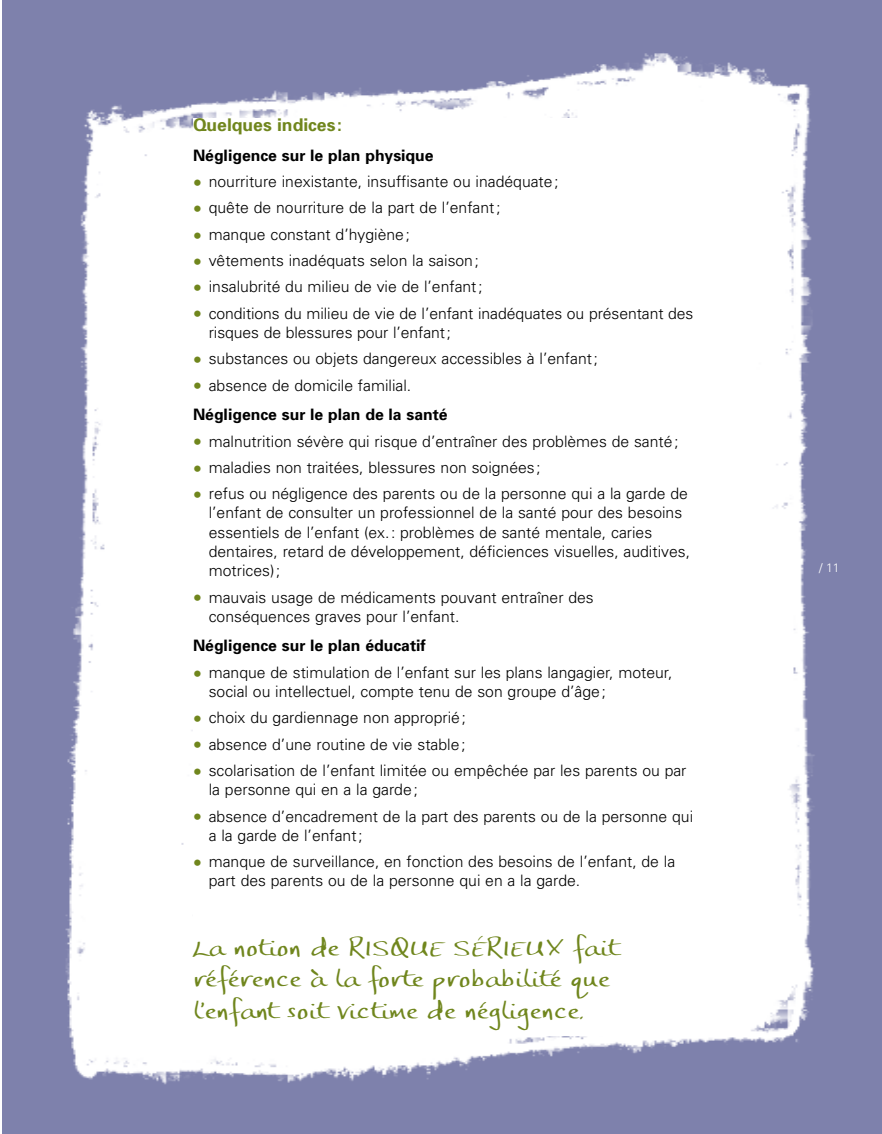
<style>
.page{position:relative;width:882px;height:1134px;background:#fff}
.page>*{position:absolute;margin:0;border:0;box-sizing:border-box;transform-origin:0 0}
.t1{font:35px/31.5px "JP Hand Straight";color:#70861d}
.t2{font:700 17.5px "Univers";color:#70861d}
.t3{font:300 15.75px/19.2px "Univers";color:#000}
.t4{font:700 15.75px/29.8px "Univers";color:#000}
.t5{font:300 12.25px "Univers";color:#fff}
.s1{font-size:17.5px;color:#70861d}
.s2{font-weight:300;font-size:17.5px;color:#70861d}
.s3{font-weight:300}
</style>
<div class="page">
<div style="left:2px;top:0;width:880px;height:1134px;background:#7e81ac"></div>
<img style="left:65px;top:53px;width:750px;height:1032px">
<div style="left:193px;top:119px;width:502px;height:917px;background:#fff"></div>
<p class="t2" style="left:193px;top:119px;width:151px">Quelques indices:</p>
<p class="t4" style="left:193px;top:142px;width:242px">Négligence sur le plan physique</p>
<p class="t3" style="left:193px;top:173px;width:367px"><span class="s1">•</span> nourriture inexistante, insuffisante ou inadéquate;</p>
<p class="t3" style="left:193px;top:200px;width:309px"><span class="s1">•</span> quête de nourriture de la part de l’enfant;</p>
<p class="t3" style="left:193px;top:226px;width:218px"><span class="s1">•</span> manque constant d’hygiène;</p>
<p class="t3" style="left:193px;top:252px;width:287px"><span class="s1">•</span> vêtements inadéquats selon la saison;</p>
<p class="t3" style="left:193px;top:279px;width:291px"><span class="s1">•</span> insalubrité du milieu de vie de l’enfant;</p>
<p class="t3" style="left:209px;top:305px;width:486px;text-indent:-16px"><span class="s1">•</span> conditions du milieu de vie de l’enfant inadéquates ou présentant des risques de blessures pour l’enfant;</p>
<p class="t3" style="left:193px;top:350px;width:407px"><span class="s1">•</span> substances ou objets dangereux accessibles à l’enfant;</p>
<p class="t4" style="left:193px;top:372px;width:256px"><span class="s2">•</span> <span class="s3">absence de domicile familial.<br></span>Négligence sur le plan de la santé</p>
<p class="t3" style="left:193px;top:433px;width:487px"><span class="s1">•</span> malnutrition sévère qui risque d’entraîner des problèmes de santé;</p>
<p class="t3" style="left:193px;top:459px;width:349px"><span class="s1">•</span> maladies non traitées, blessures non soignées;</p>
<p class="t3" style="left:209px;top:485px;width:483px;text-indent:-16px"><span class="s1">•</span> refus ou négligence des parents ou de la personne qui a la garde de l’enfant de consulter un professionnel de la santé pour des besoins essentiels de l’enfant (ex.: problèmes de santé mentale, caries dentaires, retard de développement, déficiences visuelles, auditives, motrices);</p>
<p class="t3" style="left:209px;top:589px;width:387px;text-indent:-16px"><span class="s1">•</span> mauvais usage de médicaments pouvant entraîner des conséquences graves pour l’enfant.</p>
<p class="t4" style="left:193px;top:632px;width:234px">Négligence sur le plan éducatif</p>
<p class="t3" style="left:209px;top:664px;width:465px;text-indent:-16px"><span class="s1">•</span> manque de stimulation de l’enfant sur les plans langagier, moteur, social ou intellectuel, compte tenu de son groupe d’âge;</p>
<p class="t3" style="left:193px;top:710px;width:274px"><span class="s1">•</span> choix du gardiennage non approprié;</p>
<p class="t3" style="left:193px;top:736px;width:274px"><span class="s1">•</span> absence d’une routine de vie stable;</p>
<p class="t3" style="left:209px;top:762px;width:479px;text-indent:-16px"><span class="s1">•</span> scolarisation de l’enfant limitée ou empêchée par les parents ou par la personne qui en a la garde;</p>
<p class="t3" style="left:209px;top:808px;width:486px;text-indent:-16px"><span class="s1">•</span> absence d’encadrement de la part des parents ou de la personne qui a la garde de l’enfant;</p>
<p class="t3" style="left:209px;top:853px;width:468px;text-indent:-16px"><span class="s1">•</span> manque de surveillance, en fonction des besoins de l’enfant, de la part des parents ou de la personne qui en a la garde.</p>
<h1 class="t1" style="left:193px;top:927px;width:427px">La notion de RISQUE SÉRIEUX fait référence à la forte probabilité que l’enfant soit victime de négligence.</h1>
<p class="t5" style="left:819px;top:563px;width:22px">/ 11</p>
</div>
